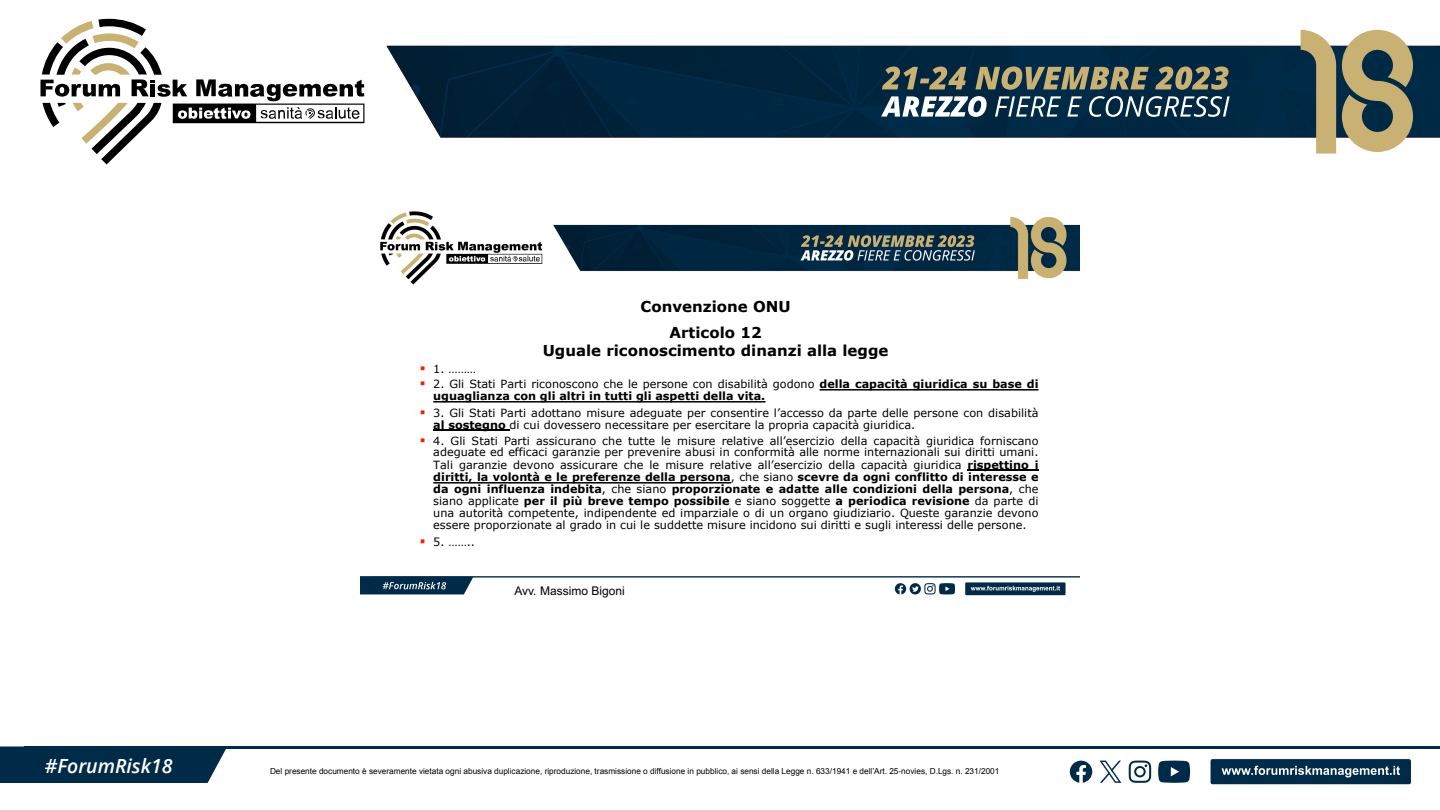
<style>
.page{position:relative;width:1440px;height:810px;background:#fff}
.page>*{position:absolute;margin:0;border:0;box-sizing:border-box;transform-origin:0 0}
.t1{font:italic 600 19.5px "Open Sans";color:#fff}
.t2{font:700 15px/25.6px "Verdana";color:#000;text-align:center}
.t3{font:12px "Arial";color:#000}
.t4{font:11.25px/12.1px "Verdana";color:#000}
.t5{font:700 11.25px/12.1px "Verdana";color:#000}
.t6{font:8.25px "Arial";color:#000}
.s1{color:#f81b02}
.s2{font-weight:400}
.s3{font-weight:700}
</style>
<div class="page">
<div style="left:0;top:746px;width:226px;height:37px;background:#002b48"></div>
<div style="left:1210px;top:759px;width:201px;height:26px;background:#002b48;border-radius:3px"></div>
<div style="left:1210px;top:758px;width:202px;height:27px;border:1px solid #fff;border-radius:3px"></div>
<svg style="left:1222px;top:766px;width:178px;height:11px"></svg>
<hr style="left:24px;top:746px;width:1416px;height:3px;background:#002b48">
<img style="left:386px;top:46px;width:1054px;height:92px">
<svg style="left:1342px;top:30px;width:71px;height:122px;background:#9a9575"></svg>
<svg style="left:1301px;top:30px;width:35px;height:124px;background:#929074"></svg>
<svg style="left:40px;top:19px;width:324px;height:145px"></svg>
<svg style="left:881px;top:96px;width:349px;height:21px"></svg>
<svg style="left:882px;top:66px;width:347px;height:24px;background:#656c5b"></svg>
<svg style="left:1129px;top:761px;width:22px;height:22px"></svg>
<svg style="left:1158px;top:761px;width:32px;height:22px"></svg>
<svg style="left:1070px;top:761px;width:22px;height:22px"></svg>
<svg style="left:1100px;top:761px;width:21px;height:22px"></svg>
<img style="left:360px;top:211px;width:720px;height:385px">
<svg style="left:820px;top:389px;width:219px;height:2px"></svg>
<svg style="left:433px;top:401px;width:333px;height:2px"></svg>
<hr style="left:433px;top:430px;width:77px;height:1px;background:#000">
<hr style="left:967px;top:469px;width:72px;height:2px;background:#000">
<svg style="left:433px;top:482px;width:298px;height:2px"></svg>
<h2 class="t2" style="left:641px;top:294px;width:151px">Convenzione ONU<br>Articolo 12</h2>
<h2 class="t2" style="left:543px;top:337px;width:347px">Uguale riconoscimento dinanzi alla legge</h2>
<p class="t4" style="left:420px;top:362px;width:58px"><span class="s1">▪</span> 1. ………</p>
<p class="t5" style="left:433px;top:378px;width:607px;text-indent:-13px"><span class="s1">▪</span> <span class="s2">2. Gli Stati Parti riconoscono che le persone con disabilità godono</span> della capacità giuridica su base di uguaglianza con gli altri in tutti gli aspetti della vita.</p>
<p class="t4" style="left:433px;top:407px;width:607px;line-height:11.9px;text-indent:-13px"><span class="s1">▪</span> 3. Gli Stati Parti adottano misure adeguate per consentire l’accesso da parte delle persone con disabilità <span class="s3">al sostegno</span> di cui dovessero necessitare per esercitare la propria capacità giuridica.</p>
<p class="t4" style="left:433px;top:434px;width:607px;text-align:justify;text-indent:-13px"><span class="s1">▪</span> 4. Gli Stati Parti assicurano che tutte le misure relative all’esercizio della capacità giuridica forniscano adeguate ed efficaci garanzie per prevenire abusi in conformità alle norme internazionali sui diritti umani.<br>Tali garanzie devono assicurare che le misure relative all’esercizio della capacità giuridica <span class="s3">rispettino i diritti, la volontàe le preferenze della persona</span>, che siano <span class="s3">scevre da ogni conflitto di interesse e da ogni influenza indebita</span>, che siano <span class="s3">proporzionate e adatte alle condizioni della persona</span>, che siano applicate <span class="s3">per il più breve tempo possibile</span> e siano soggette <span class="s3">a periodica revisione</span> da parte di una autorità competente, indipendente ed imparziale o di un organo giudiziario. Queste garanzie devono essere proporzionate al grado in cui le suddette misure incidono sui diritti e sugli interessi delle persone.</p>
<p class="t4" style="left:420px;top:536px;width:57px"><span class="s1">▪</span> 5. ……..</p>
<p class="t3" style="left:514px;top:582px;width:112px">Avv. Massimo Bigoni</p>
<h1 class="t1" style="left:45px;top:752px;width:129px">#ForumRisk18</h1>
<p class="t6" style="left:270px;top:766px;width:731px">Del presente documento è severamente vietata ogni abusiva duplicazione, riproduzione, trasmissione o diffusione in pubblico, ai sensi della Legge n. 633/1941 e dell’Art. 25-novies, D.Lgs. n. 231/2001</p>
</div>
